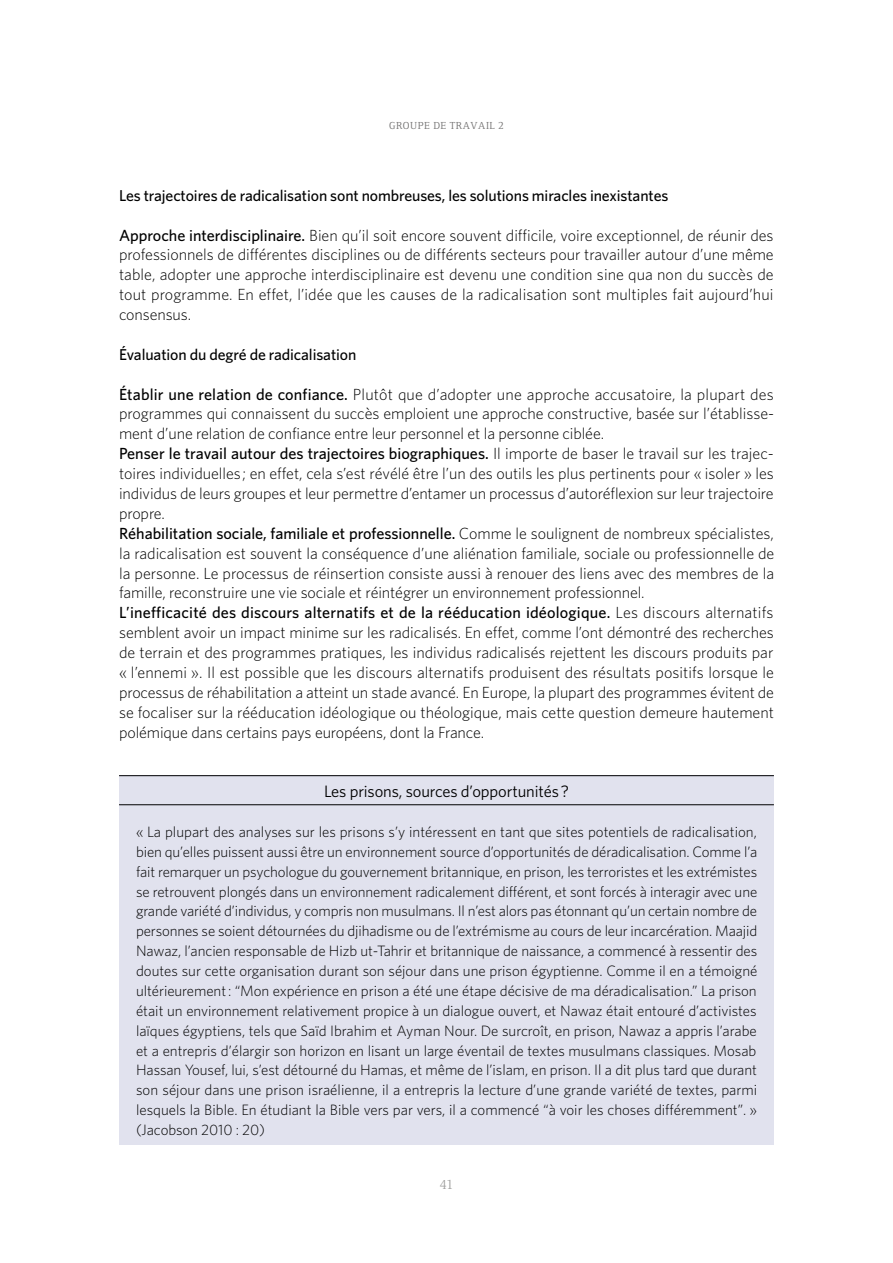
<style>
.page{position:relative;width:893px;height:1263px;background:#fff}
.page>*{position:absolute;margin:0;border:0;box-sizing:border-box;transform-origin:0 0}
.t1{font:16.5px "Whitney";letter-spacing:-.005em;color:#000}
.t2{font:300 16.2px/20px "Whitney";letter-spacing:-.005em;color:#000;text-align:justify}
.t3{font:500 15.75px "Whitney";letter-spacing:-.005em;color:#000}
.t4{font:300 15px/19.8px "Whitney";color:#000;text-align:justify}
.t5{font:13.5px "Foundry Form Serif";color:#9d9d9c}
.t6{font:10.5px "Foundry Form Serif";letter-spacing:.05em;color:#706f6f}
.s1{font-weight:500}
</style>
<div class="page">
<div style="left:119px;top:776px;width:655px;height:369px;background:#e1e2ee"></div>
<hr style="left:119px;top:775px;width:655px;height:1px;background:#000">
<hr style="left:119px;top:804px;width:655px;height:1px;background:#000">
<p class="t6" style="left:389px;top:120px;width:116px">GROUPE DE TRAVAIL 2</p>
<p class="t3" style="left:119px;top:186px;width:551px">Les trajectoires de radicalisation sont nombreuses, les solutions miracles inexistantes</p>
<p class="t2" style="left:119px;top:225px;width:656px"><span class="s1">Approche interdisciplinaire.</span> Bien qu’il soit encore souvent difficile, voire exceptionnel, de réunir des professionnels de différentes disciplines ou de différents secteurs pour travailler autour d’une même table, adopter une approche interdisciplinaire est devenu une condition sine qua non du succès de tout programme. En effet, l’idée que les causes de la radicalisation sont multiples fait aujourd’hui consensus.</p>
<p class="t3" style="left:119px;top:345px;width:239px">Évaluation du degré de radicalisation</p>
<p class="t2" style="left:119px;top:384px;width:657px;text-align:left"><span class="s1">Établir une relation de confiance.</span> Plutôt que d’adopter une approche accusatoire, la plupart des programmes qui connaissent du succès emploient une approche constructive, basée sur l’établisse&shy;ment d’une relation de confiance entre leur personnel et la personne ciblée.<br><span class="s1">Penser le travail autour des trajectoires biographiques.</span> Il importe de baser le travail sur les trajec&shy;toires individuelles ; en effet, cela s’est révélé être l’un des outils les plus pertinents pour « isoler » les individus de leurs groupes et leur permettre d’entamer un processus d’autoréflexion sur leur trajectoire propre.<br><span class="s1">Réhabilitation sociale, familiale et professionnelle.</span> Comme le soulignent de nombreux spécialistes, la radicalisation est souvent la conséquence d’une aliénation familiale, sociale ou professionnelle de la personne. Le processus de réinsertion consiste aussi à renouer des liens avec des membres de la famille, reconstruire une vie sociale et réintégrer un environnement professionnel.<br><span class="s1">L’inefficacité des discours alternatifs et de la rééducation idéologique.</span> Les discours alternatifs semblent avoir un impact minime sur les radicalisés. En effet, comme l’ont démontré des recherches de terrain et des programmes pratiques, les individus radicalisés rejettent les discours produits par « l’ennemi ». Il est possible que les discours alternatifs produisent des résultats positifs lorsque le processus de réhabilitation a atteint un stade avancé. En Europe, la plupart des programmes évitent de se focaliser sur la rééducation idéologique ou théologique, mais cette question demeure hautement polémique dans certains pays européens, dont la France.</p>
<p class="t1" style="left:324px;top:782px;width:246px">Les prisons, sources d’opportunités?</p>
<p class="t4" style="left:136px;top:821px;width:623px">« La plupart des analyses sur les prisons s’y intéressent en tant que sites potentiels de radicalisation, bien qu’elles puissent aussi être un environnement source d’opportunités de déradicalisation. Comme l’a fait remarquer un psychologue du gouvernement britannique, en prison, les terroristes et les extrémistes se retrouvent plongés dans un environnement radicalement différent, et sont forcés à interagir avec une grande variété d’individus, y compris non musulmans. Il n’est alors pas étonnant qu’un certain nombre de personnes se soient détournées du djihadisme ou de l’extrémisme au cours de leur incarcération. Maajid Nawaz, l’ancien responsable de Hizb ut-Tahrir et britannique de naissance, a commencé à ressentir des doutes sur cette organisation durant son séjour dans une prison égyptienne. Comme il en a témoigné ultérieurement: “Mon expérience en prison a été une étape décisive de ma déradicalisation.” La prison était un environnement relativement propice à un dialogue ouvert, et Nawaz était entouré d’activistes laïques égyptiens, tels que Saïd Ibrahim et Ayman Nour. De surcroît, en prison, Nawaz a appris l’arabe et a entrepris d’élargir son horizon en lisant un large éventail de textes musulmans classiques. Mosab Hassan Yousef, lui, s’est détourné du Hamas, et même de l’islam, en prison. Il a dit plus tard que durant son séjour dans une prison israélienne, il a entrepris la lecture d’une grande variété de textes, parmi lesquels la Bible. En étudiant la Bible vers par vers, il a commencé “à voir les choses différemment”. » (Jacobson 2010 : 20)</p>
<p class="t5" style="left:440px;top:1177px;width:15px">41</p>
</div>
